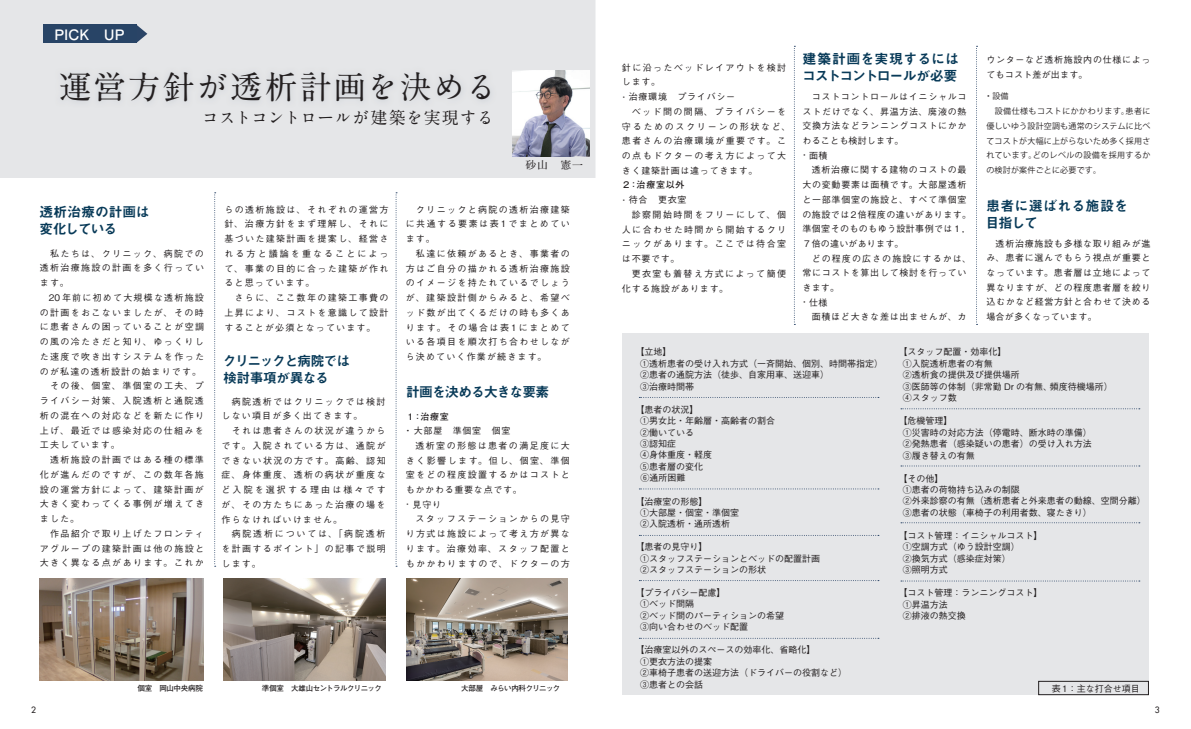
<style>
.page{position:relative;width:1191px;height:729px;background:#fff}
.page>*{position:absolute;margin:0;border:0;box-sizing:border-box;transform-origin:0 0}
.t1{font:700 32px "A1 Mincho Std";letter-spacing:.07em;color:#231f20}
.t2{font:700 17px "A1 Mincho Std";letter-spacing:.015em;color:#231f20}
.t3{font:700 14.4px "Futo Go B101 Pro";color:#fff}
.t4{font:14px/17px "Midashi Go Pro MB31";letter-spacing:-.005em;color:#083a58}
.t5{font:13.8px/16.8px "Midashi Go Pro MB31";letter-spacing:-.06em;color:#083a58}
.t6{font:13.8px/16.8px "Midashi Go Pro MB31";letter-spacing:-.02em;color:#083a58}
.t7{font:700 10.9px "A1 Mincho Std";color:#231f20}
.t8{font:500 9px/14.7px "Gothic BBB Pro";letter-spacing:.13em;color:#231f20;text-align:justify}
.t9{font:500 9px/11.4px "Gothic BBB Pro";color:#231f20}
.t10{font:500 9px/14.7px "Gothic BBB Pro";letter-spacing:.15em;color:#231f20}
.t11{font:500 9px/14.7px "Gothic BBB Pro";letter-spacing:.08em;color:#231f20}
.t12{font:500 9px/14.7px "Gothic BBB Pro";letter-spacing:.155em;color:#231f20}
.t13{font:500 9px/14.7px "Gothic BBB Pro";letter-spacing:.075em;color:#231f20}
.t14{font:500 9px "Gothic BBB Pro";letter-spacing:.16em;color:#231f20}
.t15{font:500 9px "Gothic BBB Pro";letter-spacing:.165em;color:#231f20}
.t16{font:500 9px "Gothic BBB Pro";letter-spacing:.085em;color:#231f20}
.t17{font:700 9px "Futo Go B101 Pro";letter-spacing:.08em;color:#231f20}
.t18{font:500 8.5px "Futura Std";color:#231f20}
.t19{font:8px/14.7px "Koz Go Pr 6 N";letter-spacing:.025em;color:#231f20}
.t20{font:700 7.5px "Futo Go B101 Pro";letter-spacing:-.055em;color:#231f20}
.t21{font:700 7.5px "Futo Go B101 Pro";letter-spacing:-.085em;color:#231f20}
.s1{font-size:7.5px}
.s2{font-size:8px}
</style>
<div class="page">
<div style="left:0;top:0;width:595px;height:178px;background:#e5e6e8"></div>
<div style="left:622px;top:333px;width:526px;height:361px;background:#e5e6e8"></div>
<img style="left:40px;top:578px;width:164px;height:102px">
<img style="left:223px;top:578px;width:163px;height:102px">
<img style="left:406px;top:578px;width:161px;height:102px">
<div style="left:43px;top:25px;width:93px;height:18px;background:#284466"></div>
<svg style="left:136px;top:25px;width:11px;height:18px"></svg>
<div style="left:55px;top:67px;width:441px;height:41px;background:#e0e2e5"></div>
<img style="left:512px;top:71px;width:77px;height:85px">
<svg style="left:214px;top:192px;width:2px;height:375px"></svg>
<svg style="left:396px;top:192px;width:1px;height:375px"></svg>
<svg style="left:639px;top:397px;width:240px;height:1px"></svg>
<svg style="left:794px;top:46px;width:1px;height:279px"></svg>
<svg style="left:976px;top:46px;width:1px;height:279px"></svg>
<svg style="left:639px;top:488px;width:240px;height:1px"></svg>
<svg style="left:639px;top:535px;width:240px;height:1px"></svg>
<svg style="left:639px;top:580px;width:240px;height:1px"></svg>
<svg style="left:639px;top:638px;width:240px;height:1px"></svg>
<svg style="left:901px;top:408px;width:238px;height:1px"></svg>
<svg style="left:901px;top:465px;width:238px;height:1px"></svg>
<svg style="left:901px;top:522px;width:238px;height:1px"></svg>
<svg style="left:901px;top:580px;width:238px;height:1px"></svg>
<div style="left:1038px;top:681px;width:110px;height:13px;border:1px solid #231f20"></div>
<h3 class="t3" style="left:54px;top:23px;width:72px">PICK　UP</h3>
<h1 class="t1" style="left:59px;top:61px;width:439px">運営方針が透析計画を決める</h1>
<h2 class="t2" style="left:202px;top:103px;width:293px">コストコントロールが建築を実現する</h2>
<p class="t7" style="left:525px;top:156px;width:59px">砂山　憲一</p>
<h3 class="t6" style="left:39px;top:202px;width:112px">透析治療の計画は変化している</h3>
<p class="t8" style="left:40px;top:245px;width:166px;text-indent:10px">私たちは、クリニック、病院での透析治療施設の計画を多く行っています。</p>
<p class="t8" style="left:49px;top:289px;width:157px">20年前に初めて大規模な透析施設</p>
<p class="t10" style="left:40px;top:304px;width:166px">の計画をおこないましたが、その時</p>
<p class="t10" style="left:40px;top:318px;width:166px">に患者さんの困っていることが空調</p>
<p class="t10" style="left:40px;top:333px;width:166px">の風の冷たさだと知り、ゆっくりし</p>
<p class="t10" style="left:40px;top:348px;width:166px">た速度で吹き出すシステムを作った</p>
<p class="t8" style="left:40px;top:363px;width:163px">のが私達の透析設計の始まりです。</p>
<p class="t12" style="left:50px;top:377px;width:155px">その後、個室、準個室の工夫、プ</p>
<p class="t10" style="left:40px;top:392px;width:166px">ライバシー対策、入院透析と通院透</p>
<p class="t10" style="left:40px;top:407px;width:166px">析の混在への対応などを新たに作り</p>
<p class="t10" style="left:40px;top:421px;width:166px">上げ、最近では感染対応の仕組みを</p>
<p class="t8" style="left:40px;top:436px;width:81px">工夫しています。</p>
<p class="t10" style="left:50px;top:451px;width:155px">透析施設の計画ではある種の標準</p>
<p class="t10" style="left:40px;top:466px;width:166px">化が進んだのですが、この数年各施</p>
<p class="t10" style="left:40px;top:480px;width:166px">設の運営方針によって、建築計画が</p>
<p class="t10" style="left:40px;top:495px;width:166px">大きく変わってくる事例が増えてき</p>
<p class="t8" style="left:40px;top:510px;width:41px">ました。</p>
<p class="t10" style="left:50px;top:525px;width:155px">作品紹介で取り上げたフロンティ</p>
<p class="t10" style="left:40px;top:539px;width:166px">アグループの建築計画は他の施設と</p>
<p class="t10" style="left:40px;top:554px;width:166px">大きく異なる点があります。これか</p>
<p class="t8" style="left:224px;top:201px;width:166px">らの透析施設は、それぞれの運営方針、治療方針をまず理解し、それに基づいた建築計画を提案し、経営される方と議論を重なることによって、事業の目的に合った建築が作れると思っています。</p>
<p class="t8" style="left:224px;top:289px;width:166px;text-indent:10px">さらに、ここ数年の建築工事費の上昇により、コストを意識して設計することが必須となっています。</p>
<h3 class="t5" style="left:223px;top:351px;width:129px">クリニックと病院では検討事項が異なる</h3>
<p class="t10" style="left:221px;top:392px;width:166px;text-indent:10px">病院透析ではクリニックでは検討しない項目が多く出てきます。</p>
<p class="t8" style="left:221px;top:422px;width:166px;text-indent:10px">それは患者さんの状況が違うからです。入院されている方は、通院ができない状況の方です。高齢、認知症、身体重度、透析の病状が重度など入院を選択する理由は様々ですが、その方たちにあった治療の場を作らなければいけません。</p>
<p class="t8" style="left:221px;top:525px;width:166px;text-indent:10px">病院透析については、「病院透析を計画するポイント」の記事で説明します。</p>
<p class="t8" style="left:406px;top:201px;width:166px;text-indent:10px">クリニックと病院の透析治療建築に共通する要素は表1でまとめています。</p>
<p class="t8" style="left:406px;top:245px;width:166px;text-indent:10px">私達に依頼があるとき、事業者の方はご自分の描かれる透析治療施設のイメージを持たれているでしょうが、建築設計側からみると、希望ベッド数が出てくるだけの時も多くあります。その場合は表1にまとめている各項目を順次打ち合わせしながら決めていく作業が続きます。</p>
<h3 class="t5" style="left:406px;top:381px;width:145px">計画を決める大きな要素</h3>
<p class="t17" style="left:406px;top:409px;width:45px">１：治療室</p>
<p class="t8" style="left:403px;top:422px;width:108px">・ 大部屋　準個室　個室</p>
<p class="t12" style="left:415px;top:437px;width:156px">透析室の形態は患者の満足度に大</p>
<p class="t15" style="left:406px;top:453px;width:166px">きく影響します。但し、個室、準個</p>
<p class="t10" style="left:406px;top:466px;width:166px">室をどの程度設置するかはコストと</p>
<p class="t11" style="left:406px;top:481px;width:117px">もかかわる重要な点です。</p>
<p class="t8" style="left:404px;top:496px;width:39px"><span class="s1">・</span> 見守り</p>
<p class="t12" style="left:415px;top:510px;width:156px">スタッフステーションからの見守</p>
<p class="t10" style="left:406px;top:525px;width:166px">り方式は施設によって考え方が異な</p>
<p class="t14" style="left:406px;top:541px;width:166px">ります。治療効率、スタッフ配置と</p>
<p class="t12" style="left:406px;top:554px;width:166px">もかかわりますので、ドクターの方</p>
<p class="t20" style="left:137px;top:681px;width:67px">個室　岡山中央病院</p>
<p class="t20" style="left:262px;top:681px;width:121px">準個室　大雄山セントラルクリニック</p>
<p class="t21" style="left:461px;top:681px;width:101px">大部屋　みらい内科クリニック</p>
<p class="t10" style="left:620px;top:59px;width:167px">針に沿ったベッドレイアウトを検討します。<br><span class="s1">・</span> 治療環境　プライバシー</p>
<p class="t12" style="left:622px;top:103px;width:170px;text-indent:10px">ベッド間の間隔、プライバシーを守るためのスクリーンの形状など、患者さんの治療環境が重要です。この点もドクターの考え方によって大きく建築計画は違ってきます。</p>
<p class="t17" style="left:622px;top:178px;width:64px">２：治療室以外</p>
<p class="t8" style="left:620px;top:191px;width:78px"><span class="s1">・</span> 待合　更衣室　</p>
<p class="t14" style="left:631px;top:207px;width:156px">診察開始時間をフリーにして、個</p>
<p class="t10" style="left:622px;top:221px;width:166px">人に合わせた時間から開始するクリ</p>
<p class="t12" style="left:622px;top:235px;width:166px">ニックがあります。ここでは待合室</p>
<p class="t8" style="left:622px;top:250px;width:59px">は不要です。</p>
<p class="t12" style="left:631px;top:265px;width:156px">更衣室も着替え方式によって簡便</p>
<p class="t11" style="left:622px;top:280px;width:108px">化する施設があります。</p>
<h3 class="t4" style="left:802px;top:48px;width:158px">建築計画を実現するにはコストコントロールが必要</h3>
<p class="t11" style="left:800px;top:88px;width:168px;text-indent:11px">コストコントロールはイニシャルコストだけでなく、昇温方法、廃液の熱交換方法などランニングコストにかかわることも検討します。<br><span class="s2">・</span> 面積</p>
<p class="t11" style="left:802px;top:161px;width:170px;text-indent:9px">透析治療に関する建物のコストの最大の変動要素は面積です。大部屋透析と一部準個室の施設と、すべて準個室の施設では2倍程度の違いがあります。準個室そのものもゆう設計事例では１，<br>７倍の違いがあります。</p>
<p class="t13" style="left:800px;top:250px;width:172px;text-indent:11px">どの程度の広さの施設にするかは、常にコストを算出して検討を行っていきます。<br><span class="s2">・</span> 仕様</p>
<p class="t16" style="left:811px;top:310px;width:156px">面積ほど大きな差は出ませんが、カ</p>
<p class="t13" style="left:986px;top:51px;width:166px">ウンターなど透析施設内の仕様によってもコスト差が出ます。</p>
<p class="t19" style="left:984px;top:89px;width:168px">・ 設備<br>　設備仕様もコストにかかわります。患者に優しいゆう設計空調も通常のシステムに比べてコストが大幅に上がらないため多く採用されています。どのレベルの設備を採用するかの検討が案件ごとに必要です。</p>
<h3 class="t4" style="left:985px;top:195px;width:144px">患者に選ばれる施設を目指して</h3>
<p class="t8" style="left:986px;top:235px;width:166px;text-indent:9px">透析治療施設も多様な取り組みが進み、患者に選んでもらう視点が重要となっています。患者層は立地によって異なりますが、どの程度患者層を絞り込むかなど経営方針と合わせて決める場合が多くなっています。</p>
<p class="t9" style="left:640px;top:345px;width:244px;text-indent:-4px">【立地】<br>①透析患者の受け入れ方式（一斉開始、個別、時間帯指定）<br>②患者の通院方法（徒歩、自家用車、送迎車）<br>③治療時間帯</p>
<p class="t9" style="left:640px;top:402px;width:136px;text-indent:-4px">【患者の状況】<br>①男女比・年齢層・高齢者の割合<br>②働いている<br>③認知症<br>④身体重度・軽度<br>⑤患者層の変化</p>
<p class="t9" style="left:640px;top:494px;width:100px;text-indent:-4px">【治療室の形態】<br>①大部屋・個室・準個室<br>②入院透析・通所透析</p>
<p class="t9" style="left:640px;top:540px;width:181px;text-indent:-4px">【患者の見守り】<br>①スタッフステーションとベッドの配置計画<br>②スタッフステーションの形状</p>
<p class="t9" style="left:640px;top:585px;width:145px;text-indent:-4px">【プライバシー配慮】<br>①ベッド間隔<br>②ベッド間のパーティションの希望<br>③向い合わせのベッド配置</p>
<p class="t9" style="left:640px;top:643px;width:208px;text-indent:-4px">【治療室以外のスペースの効率化、省略化】<br>①更衣方法の提案<br>②車椅子患者の送迎方法（ドライバーの役割など）<br>③患者との会話</p>
<p class="t8" style="left:640px;top:469px;width:46px">⑥通所困難</p>
<p class="t9" style="left:903px;top:345px;width:211px;text-indent:-4px">【スタッフ配置・効率化】<br>①入院透析患者の有無<br>②透析食の提供及び提供場所<br>③医師等の体制（非常勤 Dr の有無、頻度待機場所）<br>④スタッフ数</p>
<p class="t9" style="left:903px;top:414px;width:190px;text-indent:-4px">【危機管理】<br>①災害時の対応方法（停電時、断水時の準備）<br>②発熱患者（感染疑いの患者）の受け入れ方法<br>③履き替えの有無</p>
<p class="t9" style="left:903px;top:471px;width:244px;text-indent:-4px">【その他】<br>①患者の荷物持ち込みの制限<br>②外来診察の有無（透析患者と外来患者の動線、空間分離）<br>③患者の状態（車椅子の利用者数、寝たきり）</p>
<p class="t9" style="left:903px;top:528px;width:141px;text-indent:-4px">【コスト管理：イニシャルコスト】<br>①空調方式（ゆう設計空調）<br>②換気方式（感染症対策）<br>③照明方式</p>
<p class="t9" style="left:903px;top:586px;width:141px;text-indent:-4px">【コスト管理：ランニングコスト】<br>①昇温方法<br>②排液の熱交換</p>
<p class="t9" style="left:1052px;top:681px;width:89px">表1：主な打合せ項目</p>
<p class="t18" style="left:31px;top:704px;width:6px">2</p>
<p class="t18" style="left:1154px;top:704px;width:6px">3</p>
</div>
